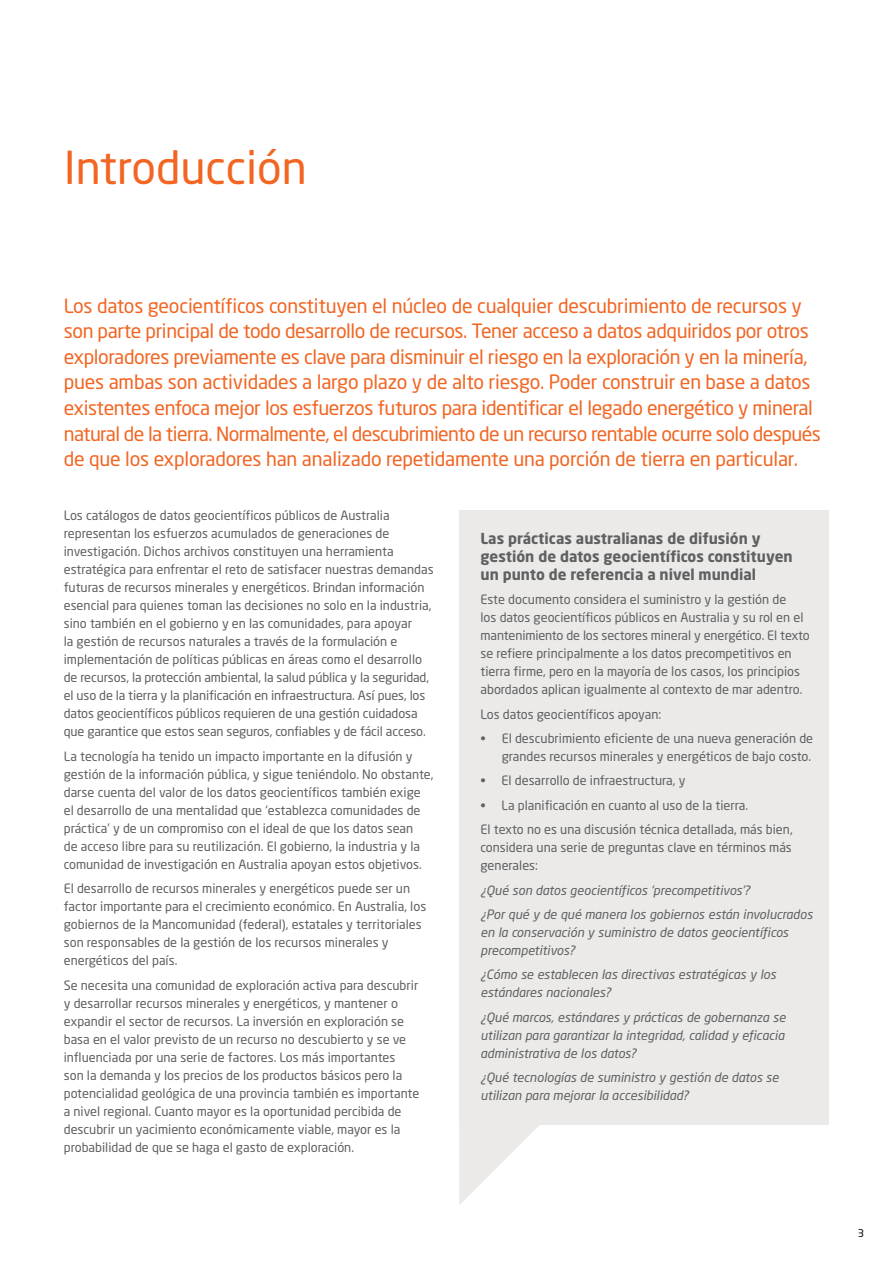
<style>
.page{position:relative;width:893px;height:1263px;background:#fff}
.page>*{position:absolute;margin:0;border:0;box-sizing:border-box;transform-origin:0 0}
.t1{font:45px "Neo Sans";color:#f26522}
.t2{font:19.5px/25.5px "Neo Sans";letter-spacing:-.02em;color:#f26522}
.t3{font:700 15px/18px "Neo Sans";color:#5f6060}
.t4{font:12.75px/18px "Neo Sans";color:#5f6060}
.t5{font:italic 12.75px/18px "Neo Sans";color:#5f6060}
.t6{font:10.5px "Neo Sans";color:#000}
</style>
<div class="page">
<svg style="left:459px;top:1125px;width:80px;height:80px"></svg>
<div style="left:459px;top:510px;width:370px;height:615px;background:#ebeae9"></div>
<h1 class="t1" style="left:64px;top:140px;width:245px">Introducción</h1>
<p class="t2" style="left:64px;top:293px;width:758px">Los datos geocientíficos constituyen el núcleo de cualquier descubrimiento de recursos y son parte principal de todo desarrollo de recursos. Tener acceso a datos adquiridos por otros exploradores previamente es clave para disminuir el riesgo en la exploración y en la minería, pues ambas son actividades a largo plazo y de alto riesgo. Poder construir en base a datos existentes enfoca mejor los esfuerzos futuros para identificar el legado energético y mineral natural de la tierra. Normalmente, el descubrimiento de un recurso rentable ocurre solo después de que los exploradores han analizado repetidamente una porción de tierra en particular.</p>
<p class="t4" style="left:64px;top:506px;width:371px">Los catálogos de datos geocientíficos públicos de Australia representan los esfuerzos acumulados de generaciones de investigación. Dichos archivos constituyen una herramienta estratégica para enfrentar el reto de satisfacer nuestras demandas futuras de recursos minerales y energéticos. Brindan información esencial para quienes toman las decisiones no solo en la industria, sino también en el gobierno y en las comunidades, para apoyar<br>la gestión de recursos naturales a través de la formulación e implementación de políticas públicas en áreas como el desarrollo de recursos, la protección ambiental, la salud pública y la seguridad, el uso de la tierra y la planificación en infraestructura. Así pues, los datos geocientíficos públicos requieren de una gestión cuidadosa que garantice que estos sean seguros, confiables y de fácil acceso.</p>
<p class="t4" style="left:64px;top:747px;width:371px">La tecnología ha tenido un impacto importante en la difusión y gestión de la información pública, y sigue teniéndolo. No obstante, darse cuenta del valor de los datos geocientíficos también exige el desarrollo de una mentalidad que ‘establezca comunidades de práctica’ y de un compromiso con el ideal de que los datos sean<br>de acceso libre para su reutilización. El gobierno, la industria y la comunidad de investigación en Australia apoyan estos objetivos.</p>
<p class="t4" style="left:64px;top:879px;width:364px">El desarrollo de recursos minerales y energéticos puede ser un factor importante para el crecimiento económico. En Australia, los gobiernos de la Mancomunidad (federal), estatales y territoriales son responsables de la gestión de los recursos minerales y energéticos del país.</p>
<p class="t4" style="left:64px;top:976px;width:357px">Se necesita una comunidad de exploración activa para descubrir y desarrollar recursos minerales y energéticos, y mantener o expandir el sector de recursos. La inversión en exploración se basa en el valor previsto de un recurso no descubierto y se ve influenciada por una serie de factores. Los más importantes<br>son la demanda y los precios de los productos básicos pero la potencialidad geológica de una provincia también es importante a nivel regional. Cuanto mayor es la oportunidad percibida de descubrir un yacimiento económicamente viable, mayor es la probabilidad de que se haga el gasto de exploración.</p>
<p class="t3" style="left:480px;top:529px;width:314px">Las prácticas australianas de difusión y gestión de datos geocientíficos constituyen un punto de referencia a nivel mundial</p>
<p class="t4" style="left:480px;top:590px;width:331px">Este documento considera el suministro y la gestión de<br>los datos geocientíficos públicos en Australia y su rol en el mantenimiento de los sectores mineral y energético. El texto se refiere principalmente a los datos precompetitivos en tierra firme, pero en la mayoría de los casos, los principios abordados aplican igualmente al contexto de mar adentro.</p>
<p class="t4" style="left:480px;top:705px;width:182px">Los datos geocientíficos apoyan:</p>
<p class="t4" style="left:480px;top:729px;width:334px;text-align:right">• El descubrimiento eficiente de una nueva generación de grandes recursos minerales y energéticos de bajo costo.</p>
<p class="t4" style="left:480px;top:772px;width:207px">• El desarrollo de infraestructura, y</p>
<p class="t4" style="left:480px;top:793px;width:314px;line-height:24.5px">• La planificación en cuanto al uso de la tierra.<br>El texto no es una discusión técnica detallada, más bien,</p>
<p class="t4" style="left:480px;top:838px;width:313px">considera una serie de preguntas clave en términos más generales:</p>
<p class="t5" style="left:480px;top:877px;width:334px;line-height:24.5px">¿Qué son datos geocientíficos ‘precompetitivos’?<br>¿Por qué y de qué manera los gobiernos están involucrados</p>
<p class="t5" style="left:480px;top:923px;width:310px">en la conservación y suministro de datos geocientíficos precompetitivos?</p>
<p class="t5" style="left:480px;top:965px;width:297px">¿Cómo se establecen las directivas estratégicas y los estándares nacionales?</p>
<p class="t5" style="left:480px;top:1008px;width:307px;text-align:justify">¿Qué marcos, estándares y prácticas de gobernanza se utilizan para garantizar la integridad, calidad y eficacia administrativa de los datos?</p>
<p class="t5" style="left:480px;top:1068px;width:300px">¿Qué tecnologías de suministro y gestión de datos se utilizan para mejorar la accesibilidad?</p>
<p class="t6" style="left:858px;top:1227px;width:8px">3</p>
</div>
